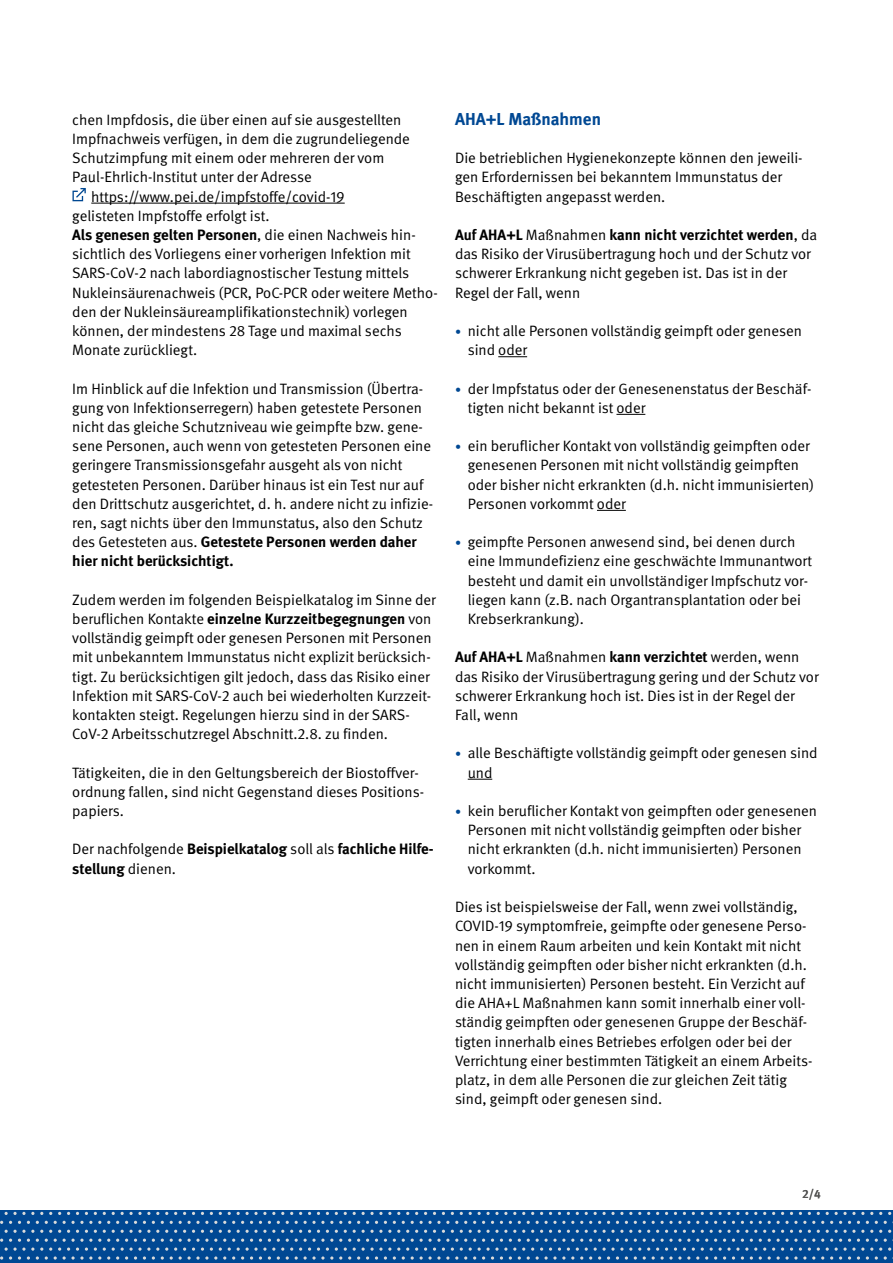
<style>
.page{position:relative;width:893px;height:1263px;background:#fff}
.page>*{position:absolute;margin:0;border:0;box-sizing:border-box;transform-origin:0 0}
.Überschriften_H2_ohne_Zahl{font:700 17.25px "DGUV Meta";color:#004893}
.Fließtext_FT{font:15px/19.2px "DGUV Meta";color:#000}
.Fließtext_FT-2{font:700 15px/19.2px "DGUV Meta";color:#000}
.t1{font:500 12px "DGUV Meta";color:#565655}
.s1{font-weight:400}
.s2{font-weight:700}
.s3{font-size:12px;color:#004893}
</style>
<div class="page">
<div style="left:0;top:1211px;width:893px;height:52px;background:#004893"></div>
<svg style="left:121px;top:1212px;width:29px;height:3px"></svg>
<svg style="left:237px;top:1212px;width:38px;height:3px"></svg>
<svg style="left:353px;top:1212px;width:38px;height:3px"></svg>
<svg style="left:478px;top:1212px;width:29px;height:3px"></svg>
<svg style="left:594px;top:1212px;width:29px;height:3px"></svg>
<svg style="left:710px;top:1212px;width:29px;height:3px"></svg>
<svg style="left:826px;top:1212px;width:38px;height:3px"></svg>
<svg style="left:179px;top:1221px;width:38px;height:3px"></svg>
<svg style="left:295px;top:1221px;width:38px;height:3px"></svg>
<svg style="left:420px;top:1221px;width:29px;height:3px"></svg>
<svg style="left:536px;top:1221px;width:29px;height:3px"></svg>
<svg style="left:652px;top:1221px;width:29px;height:3px"></svg>
<svg style="left:768px;top:1221px;width:38px;height:3px"></svg>
<svg style="left:884px;top:1221px;width:9px;height:3px"></svg>
<svg style="left:357px;top:1230px;width:333px;height:29px"></svg>
<svg style="left:692px;top:1230px;width:201px;height:29px"></svg>
<svg style="left:5px;top:1212px;width:29px;height:3px"></svg>
<svg style="left:63px;top:1221px;width:29px;height:3px"></svg>
<svg style="left:0;top:1230px;width:356px;height:29px"></svg>
<hr style="left:91px;top:203px;width:254px;height:1px;background:#000">
<svg style="left:72px;top:188px;width:14px;height:13px"></svg>
<svg style="left:498px;top:356px;width:29px;height:1px"></svg>
<svg style="left:616px;top:414px;width:29px;height:1px"></svg>
<svg style="left:597px;top:510px;width:29px;height:1px"></svg>
<svg style="left:468px;top:779px;width:24px;height:1px"></svg>
<p class="Fließtext_FT" style="left:72px;top:110px;width:331px">chen Impfdosis, die über einen auf sie ausgestellten</p>
<p class="Fließtext_FT" style="left:72px;top:130px;width:339px">Impfnachweis verfügen, in dem die zugrundeliegende</p>
<p class="Fließtext_FT" style="left:72px;top:149px;width:314px">Schutzimpfung mit einem oder mehreren der vom</p>
<p class="Fließtext_FT" style="left:72px;top:168px;width:241px">Paul-Ehrlich-Institut unter der Adresse</p>
<p class="Fließtext_FT" style="left:91px;top:187px;width:255px">https://www.pei.de/impfstoffe/covid-19</p>
<p class="Fließtext_FT" style="left:72px;top:206px;width:199px">gelisteten Impfstoffe erfolgt ist.</p>
<p class="Fließtext_FT-2" style="left:72px;top:226px;width:345px">Als genesen gelten Personen<span class="s1">, die einen Nachweis hin-</span></p>
<p class="Fließtext_FT" style="left:72px;top:245px;width:340px">sichtlich des Vorliegens einer vorherigen Infektion mit</p>
<p class="Fließtext_FT" style="left:72px;top:264px;width:338px">SARS-CoV-2 nach labordiagnostischer Testung mittels</p>
<p class="Fließtext_FT" style="left:72px;top:283px;width:367px">Nukleinsäurenachweis (PCR, PoC-PCR oder weitere Metho-</p>
<p class="Fließtext_FT" style="left:72px;top:302px;width:337px">den der Nukleinsäureamplifikationstechnik) vorlegen</p>
<p class="Fließtext_FT" style="left:72px;top:322px;width:331px">können, der mindestens 28 Tage und maximal sechs</p>
<p class="Fließtext_FT" style="left:72px;top:341px;width:126px">Monate zurückliegt.</p>
<p class="Fließtext_FT" style="left:72px;top:379px;width:362px">Im Hinblick auf die Infektion und Transmission (Übertra&shy;gung von Infektionserregern) haben getestete Personen nicht das gleiche Schutzniveau wie geimpfte bzw. gene&shy;sene Personen, auch wenn von getesteten Personen eine geringere Transmissionsgefahr ausgeht als von nicht getesteten Personen. Darüber hinaus ist ein Test nur auf den Drittschutz ausgerichtet, d. h. andere nicht zu infizie&shy;ren, sagt nichts über den Immunstatus, also den Schutz des Getesteten aus. <span class="s2">Getestete Personen werden daher hier nicht berücksichtigt.</span></p>
<p class="Fließtext_FT" style="left:72px;top:590px;width:365px">Zudem werden im folgenden Beispielkatalog im Sinne der beruflichen Kontakte <span class="s2">einzelne Kurzzeitbegegnungen</span> von vollständig geimpft oder genesen Personen mit Personen mit unbekanntem Immunstatus nicht explizit berücksich&shy;tigt. Zu berücksichtigen gilt jedoch, dass das Risiko einer Infektion mit SARS-CoV-2 auch bei wiederholten Kurzzeit&shy;kontakten steigt. Regelungen hierzu sind in der SARS-CoV-2 Arbeitsschutzregel Abschnitt.2.8. zu finden.</p>
<p class="Fließtext_FT" style="left:72px;top:763px;width:353px">Tätigkeiten, die in den Geltungsbereich der Biostoffver&shy;ordnung fallen, sind nicht Gegenstand dieses Positions&shy;papiers.</p>
<p class="Fließtext_FT-2" style="left:72px;top:840px;width:363px"><span class="s1">Der nachfolgende</span> Beispielkatalog <span class="s1">soll als</span> fachliche Hilfe&shy;stellung <span class="s1">dienen.</span></p>
<h2 class="Überschriften_H2_ohne_Zahl" style="left:455px;top:109px;width:148px">AHA+L Maßnahmen</h2>
<p class="Fließtext_FT" style="left:455px;top:149px;width:349px">Die betrieblichen Hygienekonzepte können den jeweili&shy;gen Erfordernissen bei bekanntem Immunstatus der<br>Beschäftigten angepasst werden.</p>
<p class="Fließtext_FT" style="left:455px;top:226px;width:364px"><span class="s2">Auf AHA+L</span> Maßnahmen <span class="s2">kann nicht verzichtet werden</span>, da das Risiko der Virusübertragung hoch und der Schutz vor schwerer Erkrankung nicht gegeben ist. Das ist in der Regel der Fall, wenn</p>
<p class="Fließtext_FT" style="left:468px;top:322px;width:336px;text-indent:-13px"><span class="s3">•</span> nicht alle Personen vollständig geimpft oder genesen sind oder</p>
<p class="Fließtext_FT" style="left:468px;top:379px;width:345px;text-indent:-13px"><span class="s3">•</span> der Impfstatus oder der Genesenenstatus der Beschäf&shy;tigten nicht bekannt ist oder</p>
<p class="Fließtext_FT" style="left:468px;top:437px;width:348px;text-indent:-13px"><span class="s3">•</span> ein beruflicher Kontakt von vollständig geimpften oder genesenen Personen mit nicht vollständig geimpften oder bisher nicht erkrankten (d.h. nicht immunisierten)<br>Personen vorkommt oder</p>
<p class="Fließtext_FT" style="left:468px;top:533px;width:346px;text-indent:-13px"><span class="s3">•</span> geimpfte Personen anwesend sind, bei denen durch eine Immundefizienz eine geschwächte Immunantwort besteht und damit ein unvollständiger Impfschutz vor&shy;liegen kann (z.B. nach Organtransplantation oder bei Krebserkrankung).</p>
<p class="Fließtext_FT" style="left:455px;top:648px;width:365px"><span class="s2">Auf AHA+L</span> Maßnahmen <span class="s2">kann verzichtet</span> werden, wenn das Risiko der Virusübertragung gering und der Schutz vor schwerer Erkrankung hoch ist. Dies ist in der Regel der Fall, wenn</p>
<p class="Fließtext_FT" style="left:468px;top:744px;width:351px;text-indent:-13px"><span class="s3">•</span> alle Beschäftigte vollständig geimpft oder genesen sind und</p>
<p class="Fließtext_FT" style="left:468px;top:802px;width:351px;text-indent:-13px"><span class="s3">•</span> kein beruflicher Kontakt von geimpften oder genesenen Personen mit nicht vollständig geimpften oder bisher nicht erkrankten (d.h. nicht immunisierten) Personen vorkommt.</p>
<p class="Fließtext_FT" style="left:455px;top:898px;width:359px">Dies ist beispielsweise der Fall, wenn zwei vollständig, COVID-19 symptomfreie, geimpfte oder genesene Perso&shy;nen in einem Raum arbeiten und kein Kontakt mit nicht vollständig geimpften oder bisher nicht erkrankten (d.h. nicht immunisierten) Personen besteht. Ein Verzicht auf die AHA+L Maßnahmen kann somit innerhalb einer voll&shy;ständig geimpften oder genesenen Gruppe der Beschäf&shy;tigten innerhalb eines Betriebes erfolgen oder bei der Verrichtung einer bestimmten Tätigkeit an einem Arbeits&shy;platz, in dem alle Personen die zur gleichen Zeit tätig sind, geimpft oder genesen sind.</p>
<p class="t1" style="left:802px;top:1186px;width:20px">2/4</p>
</div>
